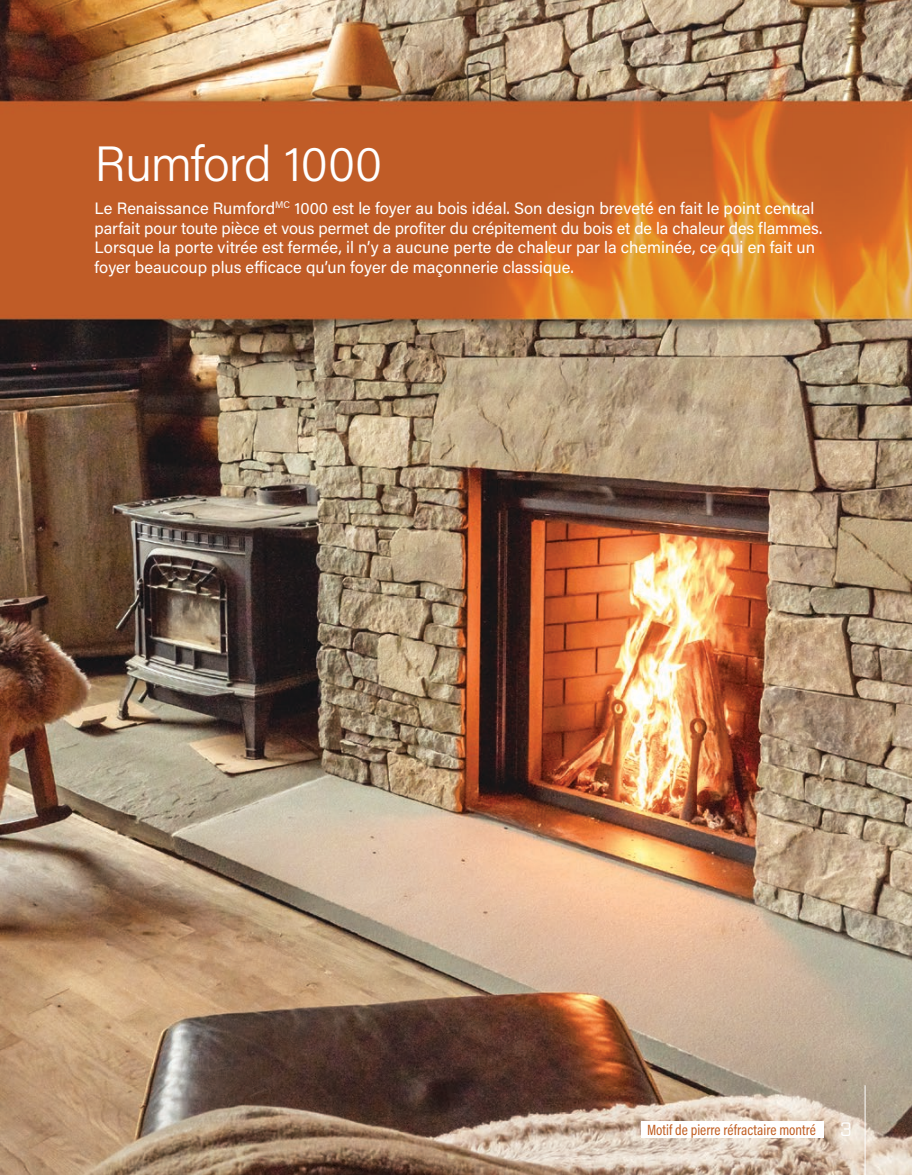
<style>
.page{position:relative;width:912px;height:1175px;background:#fff}
.page>*{position:absolute;margin:0;border:0;box-sizing:border-box;transform-origin:0 0}
.t1{font:300 49.5px "Acumin Pro";letter-spacing:-.02em;color:#fff}
.t2{font:19.5px "Industry";color:#fff}
.t3{font:16.5px/19.8px "Acumin Pro";color:#fff}
.t4{font:15px "Acumin Pro Cond";color:#c05c1f}
</style>
<div class="page">
<img style="left:0;top:0;width:911px;height:1174px">
<div style="left:641px;top:1120px;width:183px;height:17px;background:#fff"></div>
<hr style="left:864px;top:1085px;width:1px;height:89px;background:#fff">
<h1 class="t1" style="left:94px;top:129px;width:289px">Rumford 1000</h1>
<p class="t3" style="left:94px;top:197px;width:729px">Le Renaissance Rumford<sup>MC</sup> 1000 est le foyer au bois idéal. Son design breveté en fait le point central parfait pour toute pièce et vous permet de profiter du crépitement du bois et de la chaleur des flammes.<br>Lorsque la porte vitrée est fermée, il n’y a aucune perte de chaleur par la cheminée, ce qui en fait un foyer beaucoup plus efficace qu’un foyer de maçonnerie classique.</p>
<p class="t4" style="left:647px;top:1119px;width:170px">Motif de pierre réfractaire montré</p>
<p class="t2" style="left:840px;top:1117px;width:13px">3</p>
</div>
